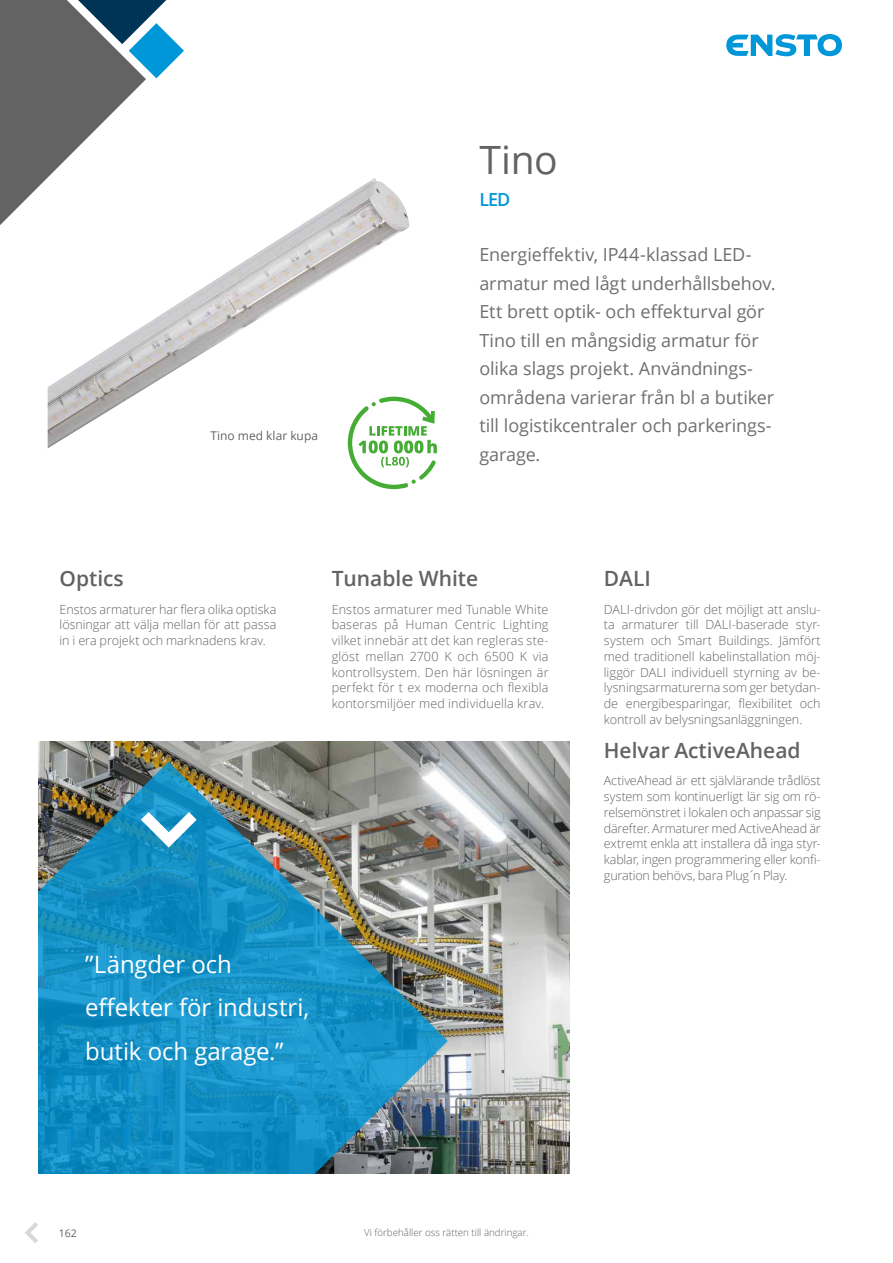
<style>
.page{position:relative;width:893px;height:1263px;background:#fff}
.page>*{position:absolute;margin:0;border:0;box-sizing:border-box;transform-origin:0 0}
.t1{font:39px "Open Sans";color:#646363}
.t2{font:24px/43.5px "Open Sans";letter-spacing:-.005em;color:#fff}
.t3{font:600 21px "Open Sans";color:#646363}
.t4{font:18px/28.5px "Open Sans";letter-spacing:-.005em;color:#706f6f}
.t5{font:600 18px "Open Sans";color:#0097d9}
.t6{font:300 12.6px/15.8px "Open Sans";color:#646363;text-align:justify}
.t7{font:12px "Open Sans";color:#646363}
.t8{font:10.5px "Open Sans";color:#646363}
.t9{font:300 9.75px "Open Sans";color:#646363}
</style>
<div class="page">
<svg style="left:726px;top:34px;width:116px;height:22px"></svg>
<svg style="left:0;top:0;width:184px;height:225px"></svg>
<svg style="left:25px;top:1222px;width:13px;height:21px"></svg>
<img style="left:38px;top:742px;width:532px;height:432px">
<img style="left:48px;top:178px;width:362px;height:270px">
<img style="left:38px;top:761px;width:410px;height:413px">
<svg style="left:141px;top:812px;width:56px;height:35px"></svg>
<svg style="left:348px;top:397px;width:89px;height:92px"></svg>
<h1 class="t1" style="left:479px;top:133px;width:80px">Tino</h1>
<p class="t7" style="left:211px;top:427px;width:109px">Tino med klar kupa</p>
<h3 class="t5" style="left:479px;top:187px;width:33px">LED</h3>
<p class="t4" style="left:479px;top:240px;width:298px">Energieffektiv, IP44-klassad LED&shy;armatur med lågt underhållsbehov.<br>Ett brett optik- och effekturval gör<br>Tino till en mångsidig armatur för olika slags projekt. Användnings&shy;områdena varierar från bl a butiker till logistikcentraler och parkerings&shy;garage.</p>
<h3 class="t3" style="left:60px;top:564px;width:66px">Optics</h3>
<p class="t6" style="left:60px;top:601px;width:218px">Enstos armaturer har flera olika optiska lösningar att välja mellan för att passa in i era projekt och marknadens krav.</p>
<h3 class="t3" style="left:332px;top:564px;width:148px">Tunable White</h3>
<p class="t6" style="left:332px;top:601px;width:218px">Enstos armaturer med Tunable White baseras på Human Centric Lighting vilket innebär att det kan regleras ste&shy;glöst mellan 2700 K och 6500 K via kontrollsystem. Den här lösningen är perfekt för t ex moderna och flexibla kontorsmiljöer med individuella krav.</p>
<h2 class="t2" style="left:85px;top:942px;width:226px">”Längder och effekter för industri, butik och garage.”</h2>
<h3 class="t3" style="left:604px;top:564px;width:49px">DALI</h3>
<p class="t6" style="left:604px;top:601px;width:218px">DALI-drivdon gör det möjligt att anslu&shy;ta armaturer till DALI-baserade styr&shy;system och Smart Buildings. Jämfört med traditionell kabelinstallation möj&shy;liggör DALI individuell styrning av be&shy;lysningsarmaturerna som ger betydan&shy;de energibesparingar, flexibilitet och kontroll av belysningsanläggningen.</p>
<h3 class="t3" style="left:604px;top:736px;width:198px">Helvar ActiveAhead</h3>
<p class="t6" style="left:604px;top:772px;width:218px">ActiveAhead är ett självlärande trådlöst system som kontinuerligt lär sig om rö&shy;relsemönstret i lokalen och anpassar sig därefter. Armaturer med ActiveAhead är extremt enkla att installera då inga styr&shy;kablar, ingen programmering eller konfi&shy;guration behövs, bara Plug´n Play.</p>
<p class="t8" style="left:59px;top:1226px;width:20px">162</p>
<p class="t9" style="left:364px;top:1226px;width:166px">Vi förbehåller oss rätten till ändringar.</p>
</div>
